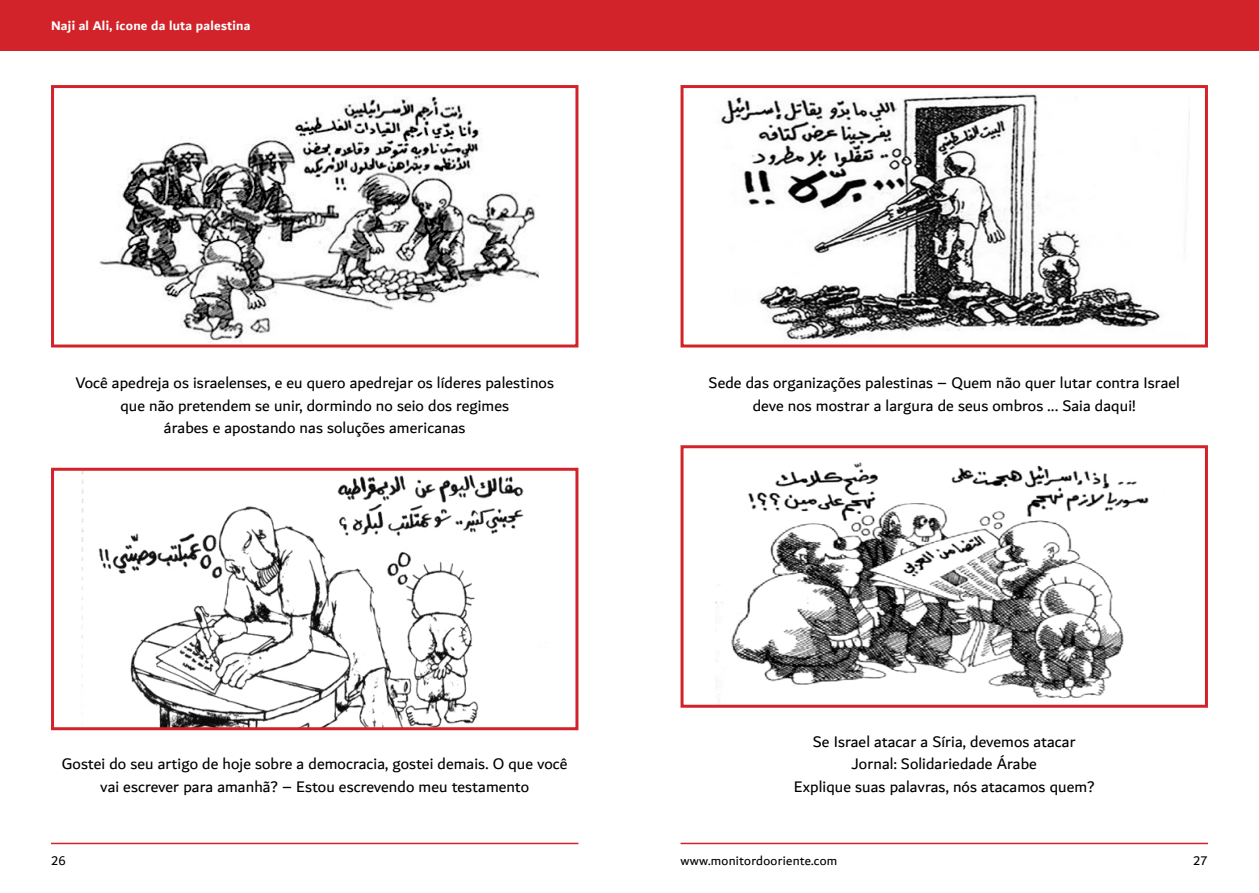
<style>
.page{position:relative;width:1259px;height:893px;background:#fff}
.page>*{position:absolute;margin:0;border:0;box-sizing:border-box;transform-origin:0 0}
.t1{font:16.5px/22.5px "Dubai";letter-spacing:.005em;color:#000;text-align:center}
.t2{font:700 13.5px "Dubai";letter-spacing:.02em;color:#fff}
.t3{font:13.5px "Dubai";letter-spacing:.02em;color:#000}
</style>
<div class="page">
<div style="left:0;top:0;width:629px;height:51px;background:#d2232a"></div>
<div style="left:629px;top:0;width:630px;height:51px;background:#d2232a"></div>
<hr style="left:51px;top:843px;width:527px;height:1px;background:#d2232a">
<hr style="left:680px;top:843px;width:528px;height:1px;background:#d2232a">
<img style="left:99px;top:96px;width:439px;height:247px">
<div style="left:51px;top:85px;width:527px;height:262px;border:3px solid #d2232a"></div>
<img style="left:81px;top:472px;width:443px;height:254px">
<div style="left:51px;top:468px;width:527px;height:262px;border:3px solid #d2232a"></div>
<img style="left:718px;top:94px;width:468px;height:246px">
<div style="left:680px;top:85px;width:528px;height:262px;border:3px solid #d2232a"></div>
<img style="left:715px;top:462px;width:434px;height:237px">
<div style="left:680px;top:445px;width:528px;height:263px;border:3px solid #d2232a"></div>
<p class="t2" style="left:51px;top:18px;width:201px">Naji al Ali, ícone da luta palestina</p>
<p class="t1" style="left:75px;top:371px;width:480px">Você apedreja os israelenses, e eu quero apedrejar os líderes palestinos que não pretendem se unir, dormindo no seio dos regimes<br>árabes e apostando nas soluções americanas</p>
<p class="t1" style="left:62px;top:752px;width:507px">Gostei do seu artigo de hoje sobre a democracia, gostei demais. O que você vai escrever para amanhã? – Estou escrevendo meu testamento</p>
<p class="t1" style="left:708px;top:371px;width:473px">Sede das organizações palestinas – Quem não quer lutar contra Israel deve nos mostrar a largura de seus ombros ... Saia daqui!</p>
<p class="t1" style="left:794px;top:730px;width:302px">Se Israel atacar a Síria, devemos atacar<br>Jornal: Solidariedade Árabe<br>Explique suas palavras, nós atacamos quem?</p>
<p class="t3" style="left:51px;top:852px;width:16px">26</p>
<p class="t3" style="left:680px;top:852px;width:158px">www.monitordooriente.com</p>
<p class="t3" style="left:1193px;top:852px;width:16px">27</p>
</div>
